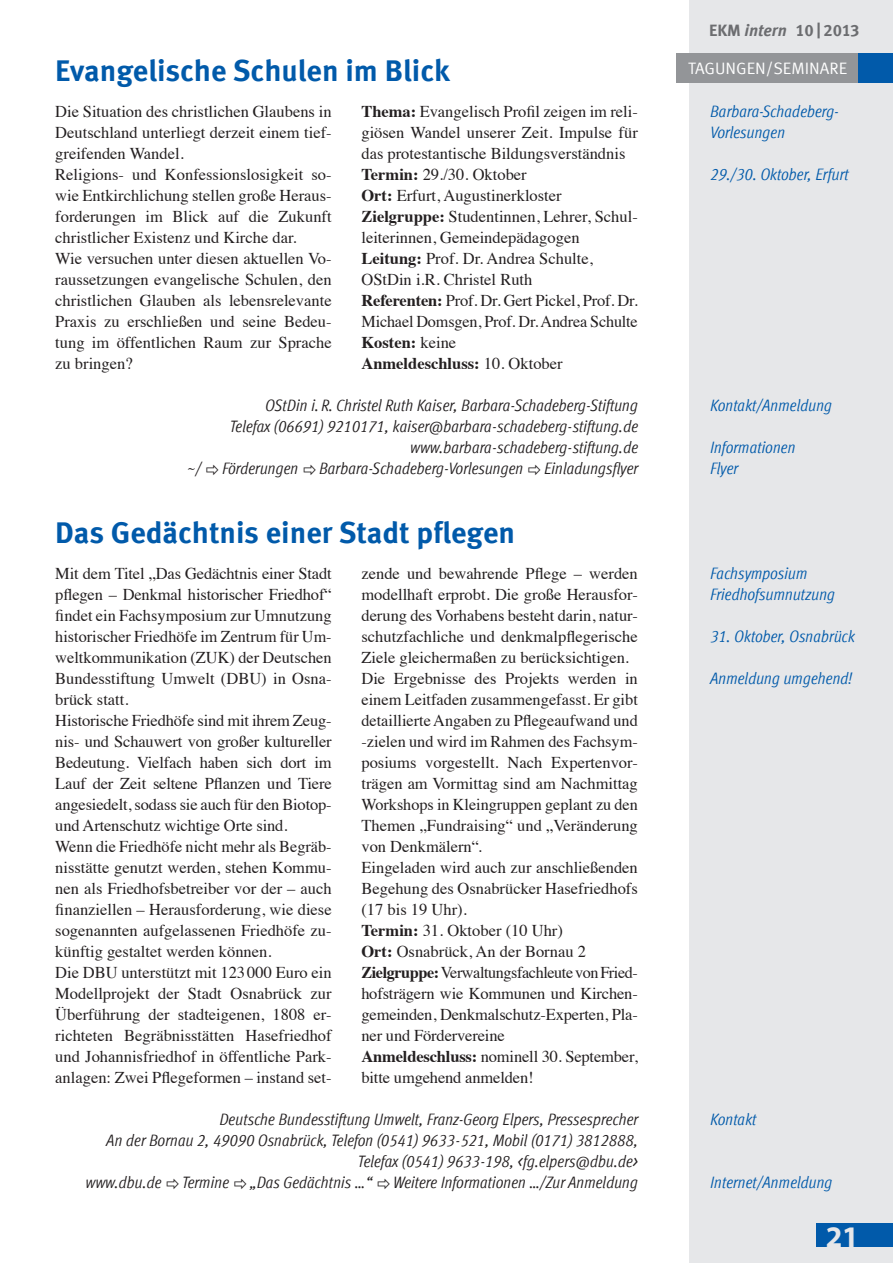
<style>
.page{position:relative;width:893px;height:1263px;background:#fff}
.page>*{position:absolute;margin:0;border:0;box-sizing:border-box;transform-origin:0 0}
.A-Überschrift{font:700 30px "Meta Offc";color:#015aaa}
.t1{font:700 30px "Myriad Pro";color:#e6e7e9}
.B-Body-Text{font:16.5px/21px "Times";color:#231f20;text-align:justify}
.D-Adressenblock{font:italic condensed 16.5px "Meta Offc";letter-spacing:-.005em;color:#231f20}
.C-Randleiste{font:italic condensed 16.5px/21px "Meta Offc";color:#015aaa}
.B-Body-Text-2{font:700 16.5px "Times";color:#231f20}
.Rubrik{font:16.5px "Meta Offc Norm";color:#fff}
.t2{font:700 16.5px "Meta Offc";letter-spacing:-.015em;color:#6c6d70}
.s1{font-style:italic}
.s2{font-weight:700}
.s3{font-weight:400}
</style>
<div class="page">
<div style="left:689px;top:0;width:204px;height:1263px;background:#e6e7e9"></div>
<div style="left:676px;top:53px;width:183px;height:30px;background:#939598"></div>
<div style="left:859px;top:53px;width:34px;height:30px;background:#015aaa"></div>
<div style="left:816px;top:1223px;width:77px;height:23px;background:#015aaa"></div>
<p class="t2" style="left:709px;top:21px;width:152px">EKM <span class="s1">intern</span> 10 | 2013</p>
<p class="A-Überschrift" style="left:55px;top:53px;width:396px">Evangelische Schulen im Blick</p>
<p class="Rubrik" style="left:688px;top:59px;width:161px">TAGUNGEN/SEMINARE</p>
<p class="B-Body-Text" style="left:55px;top:100px;width:278px">Die Situation des christlichen Glaubens in Deutschland unterliegt derzeit einem tief&shy;greifenden Wandel.</p>
<p class="B-Body-Text" style="left:55px;top:163px;width:278px">Religions- und Konfessionslosigkeit so&shy;wie Entkirchlichung stellen große Heraus&shy;forderungen im Blick auf die Zukunft christlicher Existenz und Kirche dar.</p>
<p class="B-Body-Text" style="left:55px;top:247px;width:278px">Wie versuchen unter diesen aktuellen Vo&shy;raussetzungen evangelische Schulen, den christlichen Glauben als lebensrelevante Praxis zu erschließen und seine Bedeu&shy;tung im öffentlichen Raum zur Sprache zu bringen?</p>
<p class="C-Randleiste" style="left:710px;top:101px;width:130px">Barbara-Schadeberg-<br>Vorlesungen</p>
<p class="C-Randleiste" style="left:710px;top:164px;width:140px">29./30. Oktober, Erfurt</p>
<p class="B-Body-Text" style="left:361px;top:100px;width:278px"><span class="s2">Thema:</span> Evangelisch Profil zeigen im reli&shy;giösen Wandel unserer Zeit. Impulse für das protestantische Bildungsverständnis</p>
<p class="B-Body-Text" style="left:361px;top:163px;width:167px"><span class="s2">Termin:</span> 29./30. Oktober</p>
<p class="B-Body-Text" style="left:361px;top:184px;width:202px"><span class="s2">Ort:</span> Erfurt, Augustinerkloster</p>
<p class="B-Body-Text" style="left:361px;top:205px;width:278px"><span class="s2">Zielgruppe:</span> Studentinnen, Lehrer, Schul&shy;leiterinnen, Gemeindepädagogen</p>
<p class="B-Body-Text" style="left:361px;top:247px;width:233px"><span class="s2">Leitung:</span> Prof. Dr. Andrea Schulte,</p>
<p class="B-Body-Text" style="left:361px;top:268px;width:172px">OStDin i.R. Christel Ruth</p>
<p class="B-Body-Text" style="left:361px;top:289px;width:278px"><span class="s2">Referenten:</span> Prof. Dr. Gert Pickel, Prof. Dr.<br>Michael Domsgen, Prof. Dr. Andrea Schulte</p>
<p class="B-Body-Text-2" style="left:361px;top:327px;width:96px">Kosten: <span class="s3">keine</span></p>
<p class="B-Body-Text-2" style="left:361px;top:348px;width:203px">Anmeldeschluss: <span class="s3">10. Oktober</span></p>
<p class="D-Adressenblock" style="left:265px;top:396px;width:374px">OStDin i. R. Christel Ruth Kaiser, Barbara-Schadeberg-Stiftung</p>
<p class="D-Adressenblock" style="left:230px;top:417px;width:410px">Telefax (06691) 9210171, kaiser@barbara-schadeberg-stiftung.de</p>
<p class="D-Adressenblock" style="left:410px;top:438px;width:229px">www.barbara-schadeberg-stiftung.de</p>
<p class="D-Adressenblock" style="left:187px;top:459px;width:16px">~/</p>
<p class="D-Adressenblock" style="left:222px;top:459px;width:78px">Förderungen</p>
<p class="D-Adressenblock" style="left:319px;top:459px;width:206px">Barbara-Schadeberg-Vorlesungen</p>
<p class="D-Adressenblock" style="left:544px;top:459px;width:95px">Einladungsflyer</p>
<p class="A-Überschrift" style="left:55px;top:515px;width:461px">Das Gedächtnis einer Stadt pflegen</p>
<p class="B-Body-Text" style="left:55px;top:562px;width:278px">Mit dem Titel „Das Gedächtnis einer Stadt pflegen – Denkmal historischer Friedhof“ findet ein Fachsymposium zur Umnutzung historischer Friedhöfe im Zentrum für Um&shy;weltkommunikation (ZUK) der Deutschen Bundesstiftung Umwelt (DBU) in Osna&shy;brück statt.</p>
<p class="B-Body-Text" style="left:55px;top:709px;width:278px">Historische Friedhöfe sind mit ihrem Zeug&shy;nis- und Schauwert von großer kultureller Bedeutung. Vielfach haben sich dort im Lauf der Zeit seltene Pflanzen und Tiere angesiedelt, sodass sie auch für den Biotop&shy;und Artenschutz wichtige Orte sind.</p>
<p class="B-Body-Text" style="left:55px;top:835px;width:278px">Wenn die Friedhöfe nicht mehr als Begräb&shy;nisstätte genutzt werden, stehen Kommu&shy;nen als Friedhofsbetreiber vor der – auch finanziellen – Herausforderung, wie diese sogenannten aufgelassenen Friedhöfe zu&shy;künftig gestaltet werden können.</p>
<p class="B-Body-Text" style="left:55px;top:961px;width:278px">Die DBU unterstützt mit 123 000 Euro ein Modellprojekt der Stadt Osnabrück zur Überführung der stadteigenen, 1808 er&shy;richteten Begräbnisstätten Hasefriedhof und Johannisfriedhof in öffentliche Park&shy;anlagen: Zwei Pflegeformen – instand set-</p>
<p class="B-Body-Text" style="left:361px;top:562px;width:278px">zende und bewahrende Pflege – werden modellhaft erprobt. Die große Herausfor&shy;derung des Vorhabens besteht darin, natur&shy;schutzfachliche und denkmalpflegerische Ziele gleichermaßen zu berücksichtigen.</p>
<p class="B-Body-Text" style="left:361px;top:667px;width:278px">Die Ergebnisse des Projekts werden in einem Leitfaden zusammengefasst. Er gibt detaillierte Angaben zu Pflegeaufwand und -zielen und wird im Rahmen des Fachsym&shy;posiums vorgestellt. Nach Expertenvor&shy;trägen am Vormittag sind am Nachmittag Workshops in Kleingruppen geplant zu den Themen „Fundraising“ und „Veränderung von Denkmälern“.</p>
<p class="B-Body-Text" style="left:361px;top:856px;width:278px">Eingeladen wird auch zur anschließenden Begehung des Osnabrücker Hasefriedhofs (17 bis 19 Uhr).</p>
<p class="B-Body-Text" style="left:361px;top:919px;width:203px"><span class="s2">Termin:</span> 31. Oktober (10 Uhr)</p>
<p class="B-Body-Text" style="left:361px;top:940px;width:226px"><span class="s2">Ort:</span> Osnabrück, An der Bornau 2</p>
<p class="B-Body-Text" style="left:361px;top:961px;width:278px"><span class="s2">Zielgruppe:</span> Verwaltungsfachleute von Fried&shy;hofsträgern wie Kommunen und Kirchen&shy;gemeinden, Denkmalschutz-Experten, Pla&shy;ner und Fördervereine</p>
<p class="B-Body-Text" style="left:361px;top:1045px;width:278px"><span class="s2">Anmeldeschluss:</span> nominell 30. September, bitte umgehend anmelden!</p>
<p class="D-Adressenblock" style="left:219px;top:1110px;width:420px">Deutsche Bundesstiftung Umwelt, Franz-Georg Elpers, Pressesprecher</p>
<p class="D-Adressenblock" style="left:106px;top:1131px;width:533px">An der Bornau 2, 49090 Osnabrück, Telefon (0541) 9633-521, Mobil (0171) 3812888,</p>
<p class="D-Adressenblock" style="left:358px;top:1152px;width:282px">Telefax (0541) 9633-198, &lt;fg.elpers@dbu.de&gt;</p>
<p class="D-Adressenblock" style="left:86px;top:1173px;width:145px">www.dbu.de Termine</p>
<p class="D-Adressenblock" style="left:250px;top:1173px;width:124px">„Das Gedächtnis …“</p>
<p class="D-Adressenblock" style="left:393px;top:1173px;width:246px">Weitere Informationen …/Zur Anmeldung</p>
<p class="C-Randleiste" style="left:710px;top:395px;width:123px">Kontakt/Anmeldung</p>
<p class="C-Randleiste" style="left:710px;top:437px;width:87px">Informationen</p>
<p class="C-Randleiste" style="left:710px;top:458px;width:29px">Flyer</p>
<p class="C-Randleiste" style="left:710px;top:563px;width:99px">Fachsymposium</p>
<p class="C-Randleiste" style="left:710px;top:584px;width:126px">Friedhofsumnutzung</p>
<p class="C-Randleiste" style="left:710px;top:626px;width:146px">31. Oktober, Osnabrück</p>
<p class="C-Randleiste" style="left:710px;top:668px;width:143px">Anmeldung umgehend!</p>
<p class="C-Randleiste" style="left:710px;top:1109px;width:48px">Kontakt</p>
<p class="C-Randleiste" style="left:710px;top:1172px;width:124px">Internet/Anmeldung</p>
<h1 class="t1" style="left:826px;top:1217px;width:35px">21</h1>
</div>
